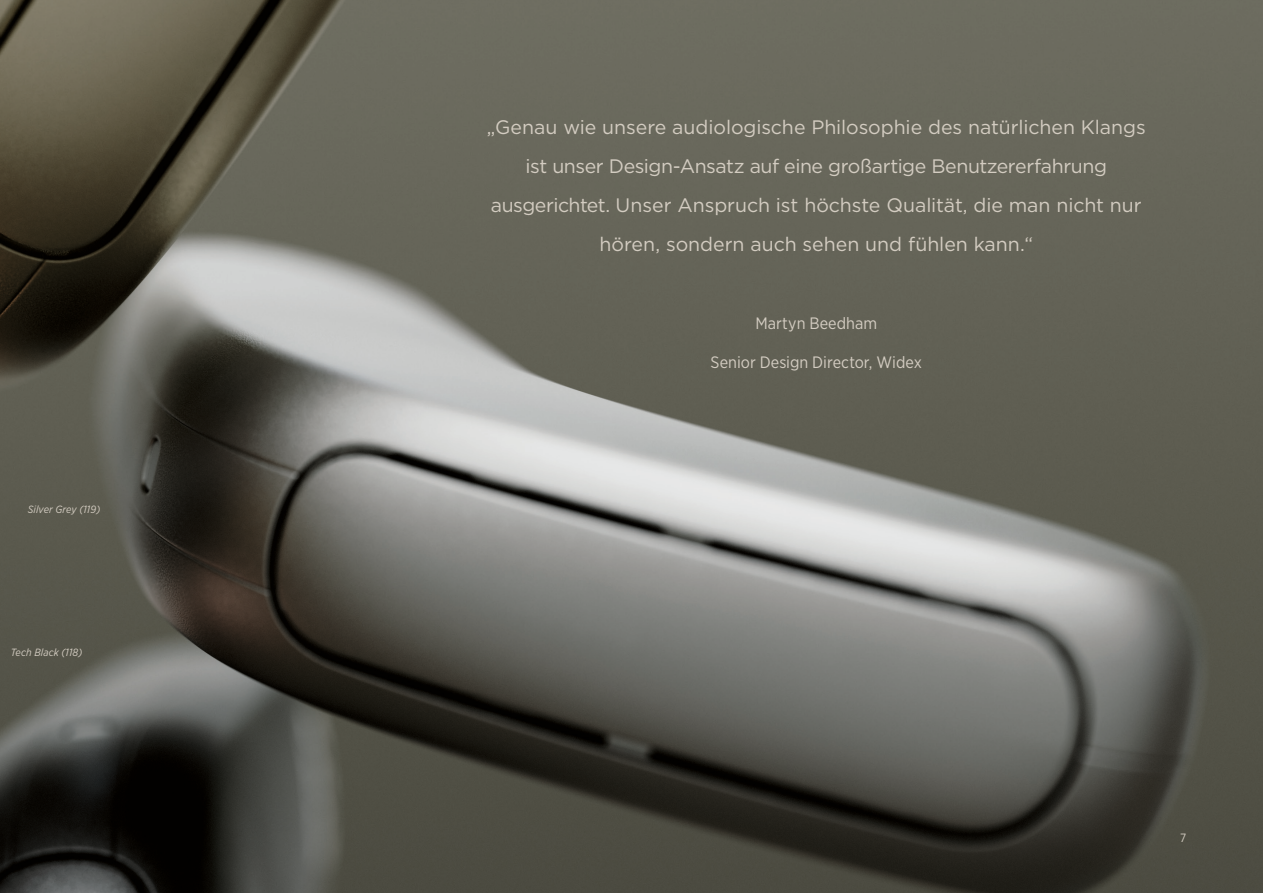
<style>
.page{position:relative;width:1263px;height:893px;background:#fff}
.page>*{position:absolute;margin:0;border:0;box-sizing:border-box;transform-origin:0 0}
.t1{font:19.5px/39px "Gotham";letter-spacing:-.005em;color:#d3ccc1;text-align:center}
.t2{font:16.5px "Gotham Narrow";letter-spacing:.005em;color:#d3ccc1}
.t3{font:12px "Gotham Narrow";color:#d3ccc1}
.t4{font:italic 10.5px "Gotham Narrow";letter-spacing:.01em;color:#d3ccc1}
</style>
<div class="page">
<img style="left:0;top:0;width:1263px;height:893px">
<p class="t4" style="left:28px;top:503px;width:75px">Silver Grey (119)</p>
<p class="t4" style="left:11px;top:646px;width:74px">Tech Black (118)</p>
<p class="t1" style="left:487px;top:107px;width:661px">„Genau wie unsere audiologische Philosophie des natürlichen Klangs ist unser Design-Ansatz auf eine großartige Benutzererfahrung ausgerichtet. Unser Anspruch ist höchste Qualität, die man nicht nur hören, sondern auch sehen und fühlen kann.“</p>
<p class="t2" style="left:755px;top:313px;width:123px">Martyn Beedham</p>
<p class="t2" style="left:710px;top:352px;width:213px">Senior Design Director, Widex</p>
<p class="t3" style="left:1180px;top:830px;width:8px">7</p>
</div>
